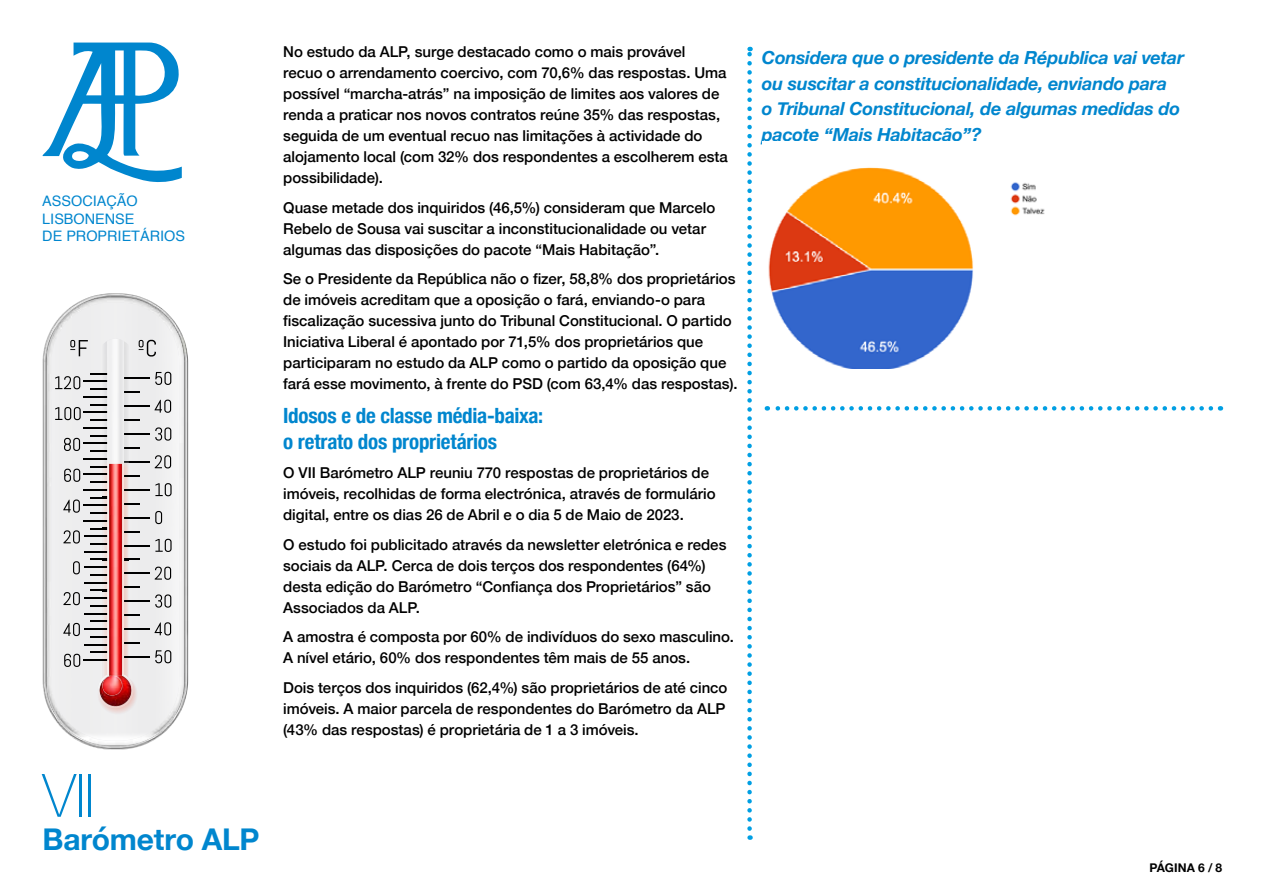
<style>
.page{position:relative;width:1263px;height:893px;background:#fff}
.page>*{position:absolute;margin:0;border:0;box-sizing:border-box;transform-origin:0 0}
.t1{font:100 59.85px "Helvetica Neue";color:#0086ce}
.t2{font:700 30px "Helvetica Neue";letter-spacing:-.005em;color:#0086ce}
.t3{font:700 condensed 21px/25.5px "Helvetica Neue";letter-spacing:-.01em;color:#0086ce}
.t4{font:italic 700 18px/25.5px "Helvetica Neue";letter-spacing:-.015em;color:#0086ce}
.t5{font:500 15px/21px "Helvetica Neue";color:#000}
.t6{font:14.4px/17.2px "Helvetica";color:#0086ce}
.t7{font:700 12px "Helvetica Neue";letter-spacing:.01em;color:#000}
</style>
<div class="page">
<img style="left:44px;top:294px;width:144px;height:456px">
<img style="left:184px;top:362px;width:1px;height:319px">
<svg style="left:109px;top:745px;width:16px;height:1px"></svg>
<img style="left:47px;top:298px;width:137px;height:447px">
<hr style="left:124px;top:433px;width:26px;height:2px;background:#000">
<hr style="left:124px;top:656px;width:26px;height:2px;background:#000">
<svg style="left:155px;top:650px;width:16px;height:13px"></svg>
<svg style="left:155px;top:427px;width:16px;height:14px"></svg>
<svg style="left:139px;top:340px;width:17px;height:17px"></svg>
<svg style="left:70px;top:340px;width:18px;height:16px"></svg>
<img style="left:98px;top:713px;width:41px;height:1px">
<img style="left:98px;top:678px;width:41px;height:35px">
<img style="left:99px;top:680px;width:39px;height:33px">
<img style="left:137px;top:681px;width:1px;height:31px">
<img style="left:100px;top:681px;width:37px;height:31px">
<img style="left:102px;top:683px;width:35px;height:28px">
<img style="left:104px;top:684px;width:33px;height:26px">
<img style="left:107px;top:687px;width:29px;height:23px">
<img style="left:134px;top:689px;width:1px;height:20px">
<img style="left:129px;top:346px;width:1px;height:109px">
<img style="left:102px;top:459px;width:1px;height:216px">
<img style="left:103px;top:339px;width:4px;height:336px">
<svg style="left:55px;top:373px;width:52px;height:17px"></svg>
<svg style="left:83px;top:396px;width:24px;height:1px"></svg>
<svg style="left:55px;top:404px;width:52px;height:17px"></svg>
<svg style="left:84px;top:427px;width:23px;height:1px"></svg>
<svg style="left:64px;top:435px;width:43px;height:17px"></svg>
<svg style="left:84px;top:458px;width:23px;height:1px"></svg>
<svg style="left:64px;top:466px;width:43px;height:17px"></svg>
<svg style="left:84px;top:489px;width:23px;height:1px"></svg>
<svg style="left:63px;top:497px;width:44px;height:17px"></svg>
<svg style="left:84px;top:520px;width:23px;height:1px"></svg>
<svg style="left:63px;top:528px;width:44px;height:17px"></svg>
<svg style="left:84px;top:551px;width:23px;height:1px"></svg>
<svg style="left:73px;top:559px;width:34px;height:16px"></svg>
<svg style="left:84px;top:582px;width:23px;height:1px"></svg>
<svg style="left:63px;top:590px;width:44px;height:16px"></svg>
<svg style="left:84px;top:613px;width:23px;height:1px"></svg>
<svg style="left:63px;top:621px;width:44px;height:16px"></svg>
<svg style="left:84px;top:644px;width:23px;height:1px"></svg>
<svg style="left:64px;top:652px;width:43px;height:15px"></svg>
<img style="left:124px;top:341px;width:5px;height:334px">
<svg style="left:124px;top:372px;width:47px;height:13px"></svg>
<svg style="left:124px;top:392px;width:16px;height:1px"></svg>
<svg style="left:124px;top:400px;width:47px;height:13px"></svg>
<svg style="left:124px;top:420px;width:16px;height:1px"></svg>
<svg style="left:124px;top:433px;width:6px;height:2px"></svg>
<svg style="left:124px;top:447px;width:16px;height:2px"></svg>
<svg style="left:124px;top:455px;width:47px;height:13px"></svg>
<svg style="left:124px;top:475px;width:16px;height:1px"></svg>
<svg style="left:124px;top:483px;width:48px;height:13px"></svg>
<svg style="left:124px;top:503px;width:16px;height:1px"></svg>
<svg style="left:124px;top:511px;width:38px;height:13px"></svg>
<svg style="left:124px;top:531px;width:16px;height:1px"></svg>
<svg style="left:124px;top:539px;width:48px;height:13px"></svg>
<svg style="left:124px;top:559px;width:16px;height:1px"></svg>
<svg style="left:124px;top:567px;width:47px;height:13px"></svg>
<svg style="left:124px;top:587px;width:16px;height:1px"></svg>
<svg style="left:124px;top:594px;width:47px;height:14px"></svg>
<svg style="left:124px;top:615px;width:16px;height:1px"></svg>
<svg style="left:124px;top:622px;width:47px;height:13px"></svg>
<svg style="left:124px;top:642px;width:16px;height:2px"></svg>
<img style="left:107px;top:339px;width:17px;height:336px">
<svg style="left:98px;top:675px;width:36px;height:34px"></svg>
<img style="left:109px;top:464px;width:13px;height:212px">
<img style="left:100px;top:676px;width:31px;height:30px">
<img style="left:102px;top:676px;width:20px;height:19px;border-radius:10px">
<svg style="left:42px;top:42px;width:140px;height:141px"></svg>
<img style="left:768px;top:167px;width:205px;height:201px">
<img style="left:1010px;top:182px;width:35px;height:34px">
<svg style="left:747px;top:47px;width:5px;height:782px"></svg>
<svg style="left:767px;top:406px;width:444px;height:5px"></svg>
<p class="t6" style="left:42px;top:193px;width:144px">ASSOCIAÇÃO<br>LISBONENSE<br>DE PROPRIETÁRIOS</p>
<h1 class="t1" style="left:43px;top:750px;width:54px">VII</h1>
<h2 class="t2" style="left:43px;top:815px;width:218px">Barómetro ALP</h2>
<p class="t5" style="left:283px;top:40px;width:446px">No estudo da ALP, surge destacado como o mais provável recuo o arrendamento coercivo, com 70,6% das respostas. Uma possível “marcha-atrás” na imposição de limites aos valores de renda a praticar nos novos contratos reúne 35% das respostas, seguida de um eventual recuo nas limitações à actividade do alojamento local (com 32% dos respondentes a escolherem esta possibilidade).</p>
<p class="t5" style="left:283px;top:196px;width:434px">Quase metade dos inquiridos (46,5%) consideram que Marcelo<br>Rebelo de Sousa vai suscitar a inconstitucionalidade ou vetar algumas das disposições do pacote “Mais Habitação”.</p>
<p class="t5" style="left:283px;top:267px;width:456px">Se o Presidente da República não o fizer, 58,8% dos proprietários de imóveis acreditam que a oposição o fará, enviando-o para fiscalização sucessiva junto do Tribunal Constitucional. O partido Iniciativa Liberal é apontado por 71,5% dos proprietários que participaram no estudo da ALP como o partido da oposição que fará esse movimento, à frente do PSD (com 63,4% das respostas).</p>
<h3 class="t3" style="left:283px;top:401px;width:262px">Idosos e de classe média-baixa: o retrato dos proprietários</h3>
<p class="t5" style="left:283px;top:461px;width:434px">O VII Barómetro ALP reuniu 770 respostas de proprietários de imóveis, recolhidas de forma electrónica, através de formulário digital, entre os dias 26 de Abril e o dia 5 de Maio de 2023.</p>
<p class="t5" style="left:283px;top:533px;width:445px">O estudo foi publicitado através da newsletter eletrónica e redes sociais da ALP. Cerca de dois terços dos respondentes (64%) desta edição do Barómetro “Confiança dos Proprietários” são Associados da ALP.</p>
<p class="t5" style="left:283px;top:625px;width:452px">A amostra é composta por 60% de indivíduos do sexo masculino.<br>A nível etário, 60% dos respondentes têm mais de 55 anos.</p>
<p class="t5" style="left:283px;top:676px;width:446px">Dois terços dos inquiridos (62,4%) são proprietários de até cinco imóveis. A maior parcela de respondentes do Barómetro da ALP (43% das respostas) é proprietária de 1 a 3 imóveis.</p>
<p class="t4" style="left:762px;top:46px;width:424px">Considera que o presidente da Républica vai vetar ou suscitar a constitucionalidade, enviando para<br>o Tribunal Constitucional, de algumas medidas do pacote “Mais Habitação”?</p>
<p class="t7" style="left:1149px;top:858px;width:74px">PÁGINA 6 / 8</p>
</div>
